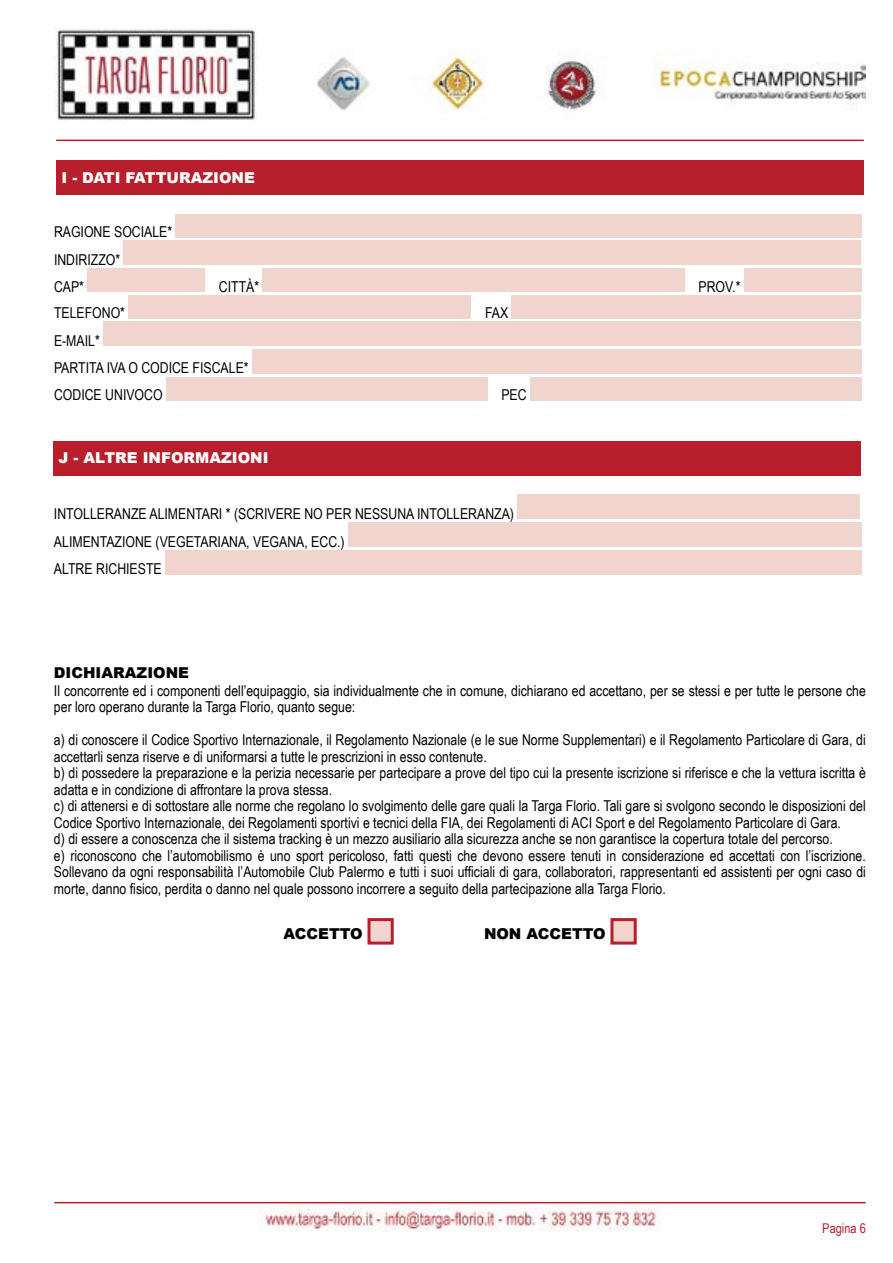
<style>
.page{position:relative;width:893px;height:1263px;background:#fff}
.page>*{position:absolute;margin:0;border:0;box-sizing:border-box;transform-origin:0 0}
.t1{font:15px/16.5px "Arial Narrow";color:#010000}
.t2{font:15px/28.5px "Arial Narrow";color:#000}
.t3{font:900 15px "Arial";color:#fff}
.t4{font:900 15px "Arial";color:#010000}
.t5{font:13.5px "Arial Narrow";color:#b81e2c}
</style>
<div class="page">
<img style="left:54px;top:29px;width:812px;height:91px">
<hr style="left:56px;top:140px;width:808px;height:1px;background:#b81e2c">
<div style="left:176px;top:214px;width:686px;height:23px;background:#f2d4ce"></div>
<div style="left:124px;top:241px;width:737px;height:24px;background:#f2d4ce"></div>
<div style="left:87px;top:268px;width:118px;height:24px;background:#f2d4ce"></div>
<div style="left:263px;top:268px;width:422px;height:24px;background:#f2d4ce"></div>
<div style="left:744px;top:268px;width:117px;height:24px;background:#f2d4ce"></div>
<div style="left:129px;top:295px;width:342px;height:23px;background:#f2d4ce"></div>
<div style="left:512px;top:295px;width:349px;height:23px;background:#f2d4ce"></div>
<div style="left:103px;top:322px;width:758px;height:24px;background:#f2d4ce"></div>
<div style="left:252px;top:349px;width:609px;height:25px;background:#f2d4ce"></div>
<div style="left:166px;top:377px;width:322px;height:23px;background:#f2d4ce"></div>
<div style="left:530px;top:377px;width:331px;height:23px;background:#f2d4ce"></div>
<div style="left:517px;top:494px;width:343px;height:25px;background:#f2d4ce"></div>
<div style="left:348px;top:522px;width:513px;height:25px;background:#f2d4ce"></div>
<div style="left:165px;top:550px;width:697px;height:24px;background:#f2d4ce"></div>
<div style="left:369px;top:919px;width:23px;height:24px;background:#f2d4ce"></div>
<div style="left:367px;top:918px;width:27px;height:26px;border:3px solid #b81e2c"></div>
<div style="left:612px;top:919px;width:23px;height:24px;background:#f2d4ce"></div>
<div style="left:610px;top:918px;width:27px;height:26px;border:3px solid #b81e2c"></div>
<hr style="left:54px;top:1202px;width:812px;height:1px;background:#b81e2c">
<img style="left:261px;top:1207px;width:399px;height:25px">
<div style="left:56px;top:160px;width:808px;height:35px;background:#b81e2c"></div>
<div style="left:53px;top:441px;width:808px;height:35px;background:#b81e2c"></div>
<p class="t3" style="left:62px;top:167px;width:195px">I - DATI FATTURAZIONE</p>
<p class="t2" style="left:54px;top:217px;width:120px">RAGIONE SOCIALE*<br>INDIRIZZO*</p>
<p class="t2" style="left:54px;top:272px;width:32px">CAP*</p>
<p class="t2" style="left:219px;top:272px;width:42px">CITTÀ*</p>
<p class="t2" style="left:698px;top:272px;width:43px">PROV.*</p>
<p class="t2" style="left:54px;top:298px;width:73px">TELEFONO*</p>
<p class="t2" style="left:485px;top:298px;width:25px">FAX</p>
<p class="t2" style="left:54px;top:327px;width:196px;line-height:27px">E-MAIL*<br>PARTITA IVA O CODICE FISCALE*<br>CODICE UNIVOCO</p>
<p class="t2" style="left:501px;top:380px;width:27px">PEC</p>
<p class="t3" style="left:58px;top:447px;width:212px">J - ALTRE INFORMAZIONI</p>
<p class="t2" style="left:54px;top:499px;width:462px">INTOLLERANZE ALIMENTARI * (SCRIVERE NO PER NESSUNA INTOLLERANZA)<br>ALIMENTAZIONE (VEGETARIANA, VEGANA, ECC.)</p>
<p class="t2" style="left:54px;top:554px;width:109px">ALTRE RICHIESTE</p>
<p class="t4" style="left:54px;top:662px;width:136px">DICHIARAZIONE</p>
<p class="t1" style="left:54px;top:682px;width:813px">Il concorrente ed i componenti dell’equipaggio, sia individualmente che in comune, dichiarano ed accettano, per se stessi e per tutte le persone che per loro operano durante la Targa Florio, quanto segue:</p>
<p class="t1" style="left:54px;top:731px;width:813px">a) di conoscere il Codice Sportivo Internazionale, il Regolamento Nazionale (e le sue Norme Supplementari) e il Regolamento Particolare di Gara, di accettarli senza riserve e di uniformarsi a tutte le prescrizioni in esso contenute.<br>b) di possedere la preparazione e la perizia necessarie per partecipare a prove del tipo cui la presente iscrizione si riferisce e che la vettura iscritta è adatta e in condizione di affrontare la prova stessa.<br>c) di attenersi e di sottostare alle norme che regolano lo svolgimento delle gare quali la Targa Florio. Tali gare si svolgono secondo le disposizioni del Codice Sportivo Internazionale, dei Regolamenti sportivi e tecnici della FIA, dei Regolamenti di ACI Sport e del Regolamento Particolare di Gara.<br>d) di essere a conoscenza che il sistema tracking è un mezzo ausiliario alla sicurezza anche se non garantisce la copertura totale del percorso.<br>e) riconoscono che l’automobilismo è uno sport pericoloso, fatti questi che devono essere tenuti in considerazione ed accettati con l’iscrizione.<br>Sollevano da ogni responsabilità l’Automobile Club Palermo e tutti i suoi ufficiali di gara, collaboratori, rappresentanti ed assistenti per ogni caso di morte, danno fisico, perdita o danno nel quale possono incorrere a seguito della partecipazione alla Targa Florio.</p>
<p class="t4" style="left:283px;top:923px;width:81px">ACCETTO</p>
<p class="t4" style="left:484px;top:923px;width:123px">NON ACCETTO</p>
<p class="t5" style="left:822px;top:1218px;width:45px">Pagina 6</p>
</div>
